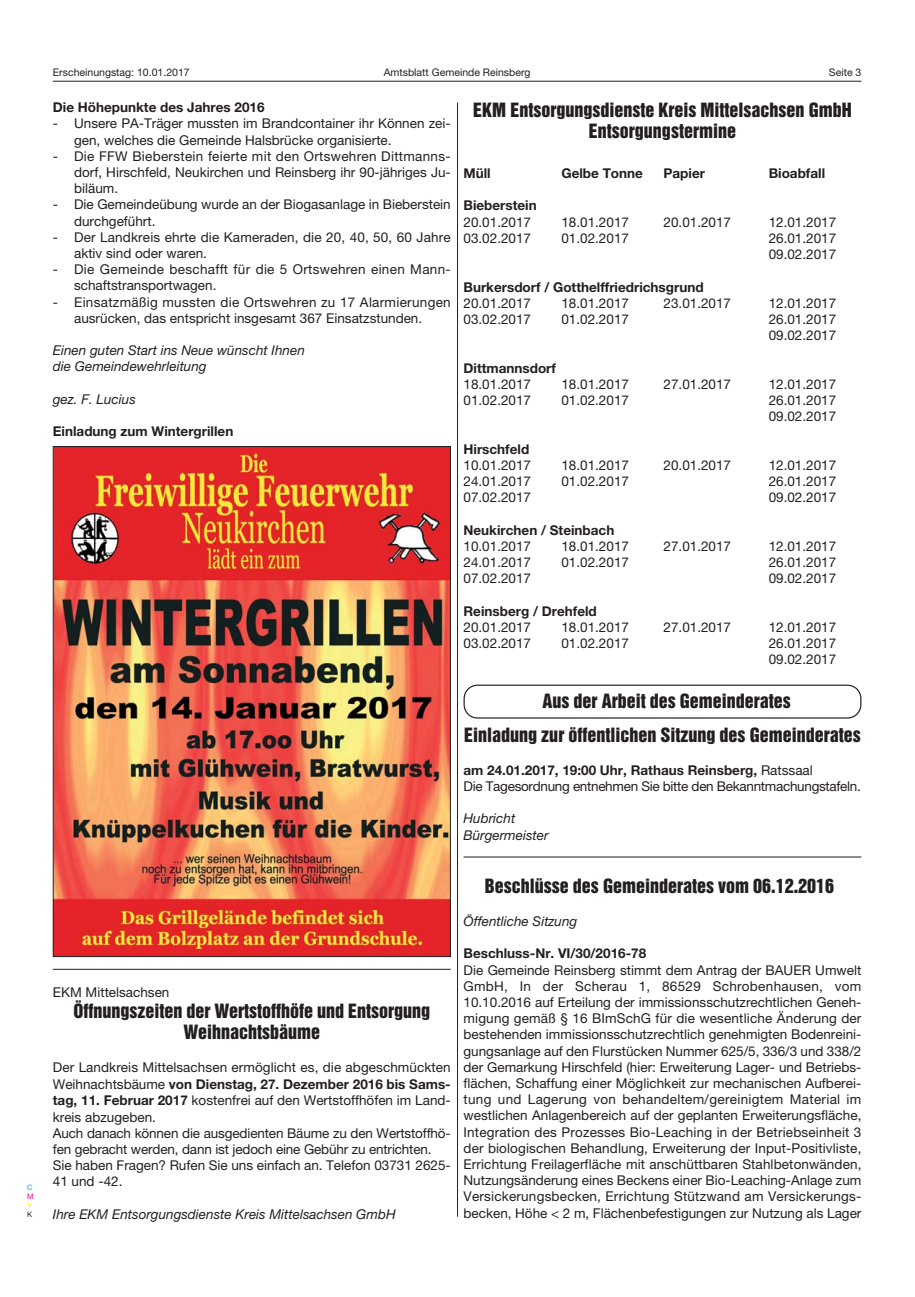
<style>
.page{position:relative;width:915px;height:1297px;background:#fff}
.page>*{position:absolute;margin:0;border:0;box-sizing:border-box;transform-origin:0 0}
.t1{font:18px/21.6px "Helvetica Inserat";color:#231f20;text-align:center}
.t2{font:13.5px/16.2px "Helvetica Neue";color:#231f20}
.t3{font:700 13.5px "Helvetica Neue";color:#231f20}
.t4{font:italic 13.5px/16.2px "Helvetica Neue";color:#231f20}
.t5{font:13.5px/16.4px "Helvetica Neue";letter-spacing:-.02em;color:#231f20}
.t6{font:13.5px/16.2px "Helvetica Neue";letter-spacing:.02em;color:#231f20}
.t7{font:10.5px "Helvetica Neue";color:#231f20}
.t8{font:7.5px "Helvetica Neue";color:#00adef}
.t9{font:7.5px "Helvetica Neue";color:#ec008c}
.t10{font:7.5px "Helvetica Neue";color:#fff200}
.t11{font:7.5px "Helvetica Neue";color:#231f20}
.s1{font-weight:700}
</style>
<div class="page">
<hr style="left:53px;top:81px;width:808px;height:1px;background:#231f20">
<hr style="left:457px;top:102px;width:1px;height:1114px;background:#231f20">
<img style="left:55px;top:448px;width:393px;height:507px">
<hr style="left:53px;top:969px;width:397px;height:1px;background:#231f20">
<svg style="left:463px;top:685px;width:398px;height:34px"></svg>
<hr style="left:463px;top:857px;width:398px;height:1px;background:#231f20">
<p class="t8" style="left:27px;top:1184px;width:7px">C</p>
<p class="t9" style="left:27px;top:1193px;width:8px">M</p>
<p class="t10" style="left:27px;top:1202px;width:6px">Y</p>
<p class="t11" style="left:27px;top:1211px;width:7px">K</p>
<p class="t7" style="left:53px;top:68px;width:138px">Erscheinungstag: 10.01.2017</p>
<p class="t7" style="left:383px;top:68px;width:148px">Amtsblatt Gemeinde Reinsberg</p>
<p class="t7" style="left:828px;top:68px;width:34px">Seite 3</p>
<h1 class="t1" style="left:473px;top:100px;width:380px">EKM Entsorgungsdienste Kreis Mittelsachsen GmbH<br>Entsorgungstermine</h1>
<p class="t3" style="left:463px;top:168px;width:29px">Müll</p>
<p class="t3" style="left:561px;top:168px;width:83px">Gelbe Tonne</p>
<p class="t3" style="left:663px;top:168px;width:43px">Papier</p>
<p class="t3" style="left:768px;top:168px;width:58px">Bioabfall</p>
<p class="t3" style="left:463px;top:201px;width:75px">Bieberstein</p>
<p class="t2" style="left:463px;top:215px;width:69px">20.01.2017</p>
<p class="t2" style="left:561px;top:215px;width:69px">18.01.2017</p>
<p class="t2" style="left:663px;top:215px;width:69px">20.01.2017</p>
<p class="t2" style="left:768px;top:215px;width:69px">12.01.2017</p>
<p class="t2" style="left:463px;top:231px;width:69px">03.02.2017</p>
<p class="t2" style="left:561px;top:231px;width:69px">01.02.2017</p>
<p class="t2" style="left:768px;top:231px;width:69px">26.01.2017<br>09.02.2017</p>
<p class="t3" style="left:463px;top:282px;width:241px">Burkersdorf / Gotthelffriedrichsgrund</p>
<p class="t2" style="left:463px;top:296px;width:69px">20.01.2017</p>
<p class="t2" style="left:561px;top:296px;width:69px">18.01.2017</p>
<p class="t2" style="left:663px;top:296px;width:69px">23.01.2017</p>
<p class="t2" style="left:768px;top:296px;width:69px">12.01.2017</p>
<p class="t2" style="left:463px;top:312px;width:69px">03.02.2017</p>
<p class="t2" style="left:561px;top:312px;width:69px">01.02.2017</p>
<p class="t2" style="left:768px;top:312px;width:69px">26.01.2017<br>09.02.2017</p>
<p class="t3" style="left:463px;top:363px;width:94px">Dittmannsdorf</p>
<p class="t2" style="left:463px;top:377px;width:69px">18.01.2017</p>
<p class="t2" style="left:561px;top:377px;width:69px">18.01.2017</p>
<p class="t2" style="left:663px;top:377px;width:69px">27.01.2017</p>
<p class="t2" style="left:768px;top:377px;width:69px">12.01.2017</p>
<p class="t2" style="left:463px;top:393px;width:69px">01.02.2017</p>
<p class="t2" style="left:561px;top:393px;width:69px">01.02.2017</p>
<p class="t2" style="left:768px;top:393px;width:69px">26.01.2017<br>09.02.2017</p>
<p class="t3" style="left:463px;top:444px;width:67px">Hirschfeld</p>
<p class="t2" style="left:463px;top:458px;width:69px">10.01.2017</p>
<p class="t2" style="left:561px;top:458px;width:69px">18.01.2017</p>
<p class="t2" style="left:663px;top:458px;width:69px">20.01.2017</p>
<p class="t2" style="left:768px;top:458px;width:69px">12.01.2017</p>
<p class="t2" style="left:463px;top:475px;width:69px">24.01.2017</p>
<p class="t2" style="left:561px;top:475px;width:69px">01.02.2017</p>
<p class="t2" style="left:768px;top:475px;width:69px">26.01.2017</p>
<p class="t2" style="left:463px;top:491px;width:69px">07.02.2017</p>
<p class="t2" style="left:768px;top:491px;width:69px">09.02.2017</p>
<p class="t3" style="left:463px;top:525px;width:152px">Neukirchen / Steinbach</p>
<p class="t2" style="left:463px;top:539px;width:69px">10.01.2017</p>
<p class="t2" style="left:561px;top:539px;width:69px">18.01.2017</p>
<p class="t2" style="left:663px;top:539px;width:69px">27.01.2017</p>
<p class="t2" style="left:768px;top:539px;width:69px">12.01.2017</p>
<p class="t2" style="left:463px;top:556px;width:69px">24.01.2017</p>
<p class="t2" style="left:561px;top:556px;width:69px">01.02.2017</p>
<p class="t2" style="left:768px;top:556px;width:69px">26.01.2017</p>
<p class="t2" style="left:463px;top:572px;width:69px">07.02.2017</p>
<p class="t2" style="left:768px;top:572px;width:69px">09.02.2017</p>
<p class="t3" style="left:463px;top:606px;width:135px">Reinsberg / Drehfeld</p>
<p class="t2" style="left:463px;top:620px;width:69px">20.01.2017</p>
<p class="t2" style="left:561px;top:620px;width:69px">18.01.2017</p>
<p class="t2" style="left:663px;top:620px;width:69px">27.01.2017</p>
<p class="t2" style="left:768px;top:620px;width:69px">12.01.2017</p>
<p class="t2" style="left:463px;top:637px;width:69px">03.02.2017</p>
<p class="t2" style="left:561px;top:637px;width:69px">01.02.2017</p>
<p class="t2" style="left:768px;top:637px;width:69px">26.01.2017<br>09.02.2017</p>
<p class="t3" style="left:53px;top:102px;width:213px">Die Höhepunkte des Jahres 2016</p>
<p class="t2" style="left:74px;top:117px;width:378px;text-indent:-21px">- Unsere PA-Träger mussten im Brandcontainer ihr Können zei&shy;gen, welches die Gemeinde Halsbrücke organisierte.</p>
<p class="t2" style="left:74px;top:149px;width:378px;text-align:justify;text-indent:-21px">- Die FFW Bieberstein feierte mit den Ortswehren Dittmanns&shy;dorf, Hirschfeld, Neukirchen und Reinsberg ihr 90-jähriges Ju&shy;biläum.</p>
<p class="t2" style="left:74px;top:198px;width:378px;text-indent:-21px">- Die Gemeindeübung wurde an der Biogasanlage in Bieberstein durchgeführt.</p>
<p class="t2" style="left:74px;top:230px;width:378px;text-indent:-21px">- Der Landkreis ehrte die Kameraden, die 20, 40, 50, 60 Jahre aktiv sind oder waren.</p>
<p class="t6" style="left:74px;top:263px;width:378px;text-indent:-21px">- Die Gemeinde beschafft für die 5 Ortswehren einen Mann&shy;schaftstransportwagen.</p>
<p class="t2" style="left:53px;top:295px;width:399px;text-align:center">- Einsatzmäßig mussten die Ortswehren zu 17 Alarmierungen ausrücken, das entspricht insgesamt 367 Einsatzstunden.</p>
<p class="t4" style="left:53px;top:344px;width:253px">Einen guten Start ins Neue wünscht Ihnen die Gemeindewehrleitung</p>
<p class="t4" style="left:53px;top:392px;width:84px">gez. F. Lucius</p>
<p class="t3" style="left:53px;top:426px;width:182px">Einladung zum Wintergrillen</p>
<p class="t2" style="left:53px;top:985px;width:118px">EKM Mittelsachsen</p>
<h1 class="t1" style="left:73px;top:1001px;width:358px">Öffnungszeiten der Wertstoffhöfe und Entsorgung<br>Weihnachtsbäume</h1>
<p class="t2" style="left:53px;top:1061px;width:399px">Der Landkreis Mittelsachsen ermöglicht es, die abgeschmückten Weihnachtsbäume <span class="s1">von Dienstag, 27. Dezember 2016 bis Sams&shy;tag, 11. Februar 2017</span> kostenfrei auf den Wertstoffhöfen im Land&shy;kreis abzugeben.<br>Auch danach können die ausgedienten Bäume zu den Wertstoffhö&shy;fen gebracht werden, dann ist jedoch eine Gebühr zu entrichten.<br>Sie haben Fragen? Rufen Sie uns einfach an. Telefon 03731 2625- 41 und -42.</p>
<p class="t4" style="left:53px;top:1207px;width:344px">Ihre EKM Entsorgungsdienste Kreis Mittelsachsen GmbH</p>
<h1 class="t1" style="left:542px;top:691px;width:250px">Aus der Arbeit des Gemeinderates</h1>
<h1 class="t1" style="left:464px;top:724px;width:398px">Einladung zur öffentlichen Sitzung des Gemeinderates</h1>
<p class="t5" style="left:463px;top:763px;width:398px"><span class="s1">am 24.01.2017, 19:00 Uhr, Rathaus Reinsberg,</span> Ratssaal<br>Die Tagesordnung entnehmen Sie bitte den Bekanntmachungstafeln.</p>
<p class="t4" style="left:463px;top:812px;width:86px">Hubricht<br>Bürgermeister</p>
<h1 class="t1" style="left:484px;top:876px;width:351px">Beschlüsse des Gemeinderates vom 06.12.2016</h1>
<p class="t4" style="left:463px;top:914px;width:115px">Öffentliche Sitzung</p>
<p class="t3" style="left:463px;top:949px;width:184px">Beschluss-Nr. VI/30/2016-78</p>
<p class="t2" style="left:463px;top:963px;width:399px;text-align:justify">Die Gemeinde Reinsberg stimmt dem Antrag der BAUER Umwelt GmbH, In der Scherau 1, 86529 Schrobenhausen, vom 10.10.2016 auf Erteilung der immissionsschutzrechtlichen Geneh&shy;migung gemäß § 16 BImSchG für die wesentliche Änderung der bestehenden immissionsschutzrechtlich genehmigten Bodenreini&shy;gungsanlage auf den Flurstücken Nummer 625/5, 336/3 und 338/2 der Gemarkung Hirschfeld (hier: Erweiterung Lager- und Betriebs&shy;flächen, Schaffung einer Möglichkeit zur mechanischen Aufberei&shy;tung und Lagerung von behandeltem/gereinigtem Material im westlichen Anlagenbereich auf der geplanten Erweiterungsfläche, Integration des Prozesses Bio-Leaching in der Betriebseinheit 3 der biologischen Behandlung, Erweiterung der Input-Positivliste, Errichtung Freilagerfläche mit anschüttbaren Stahlbetonwänden, Nutzungsänderung eines Beckens einer Bio-Leaching-Anlage zum Versickerungsbecken, Errichtung Stützwand am Versickerungs&shy;becken, Höhe &lt; 2 m, Flächenbefestigungen zur Nutzung als Lager</p>
</div>
